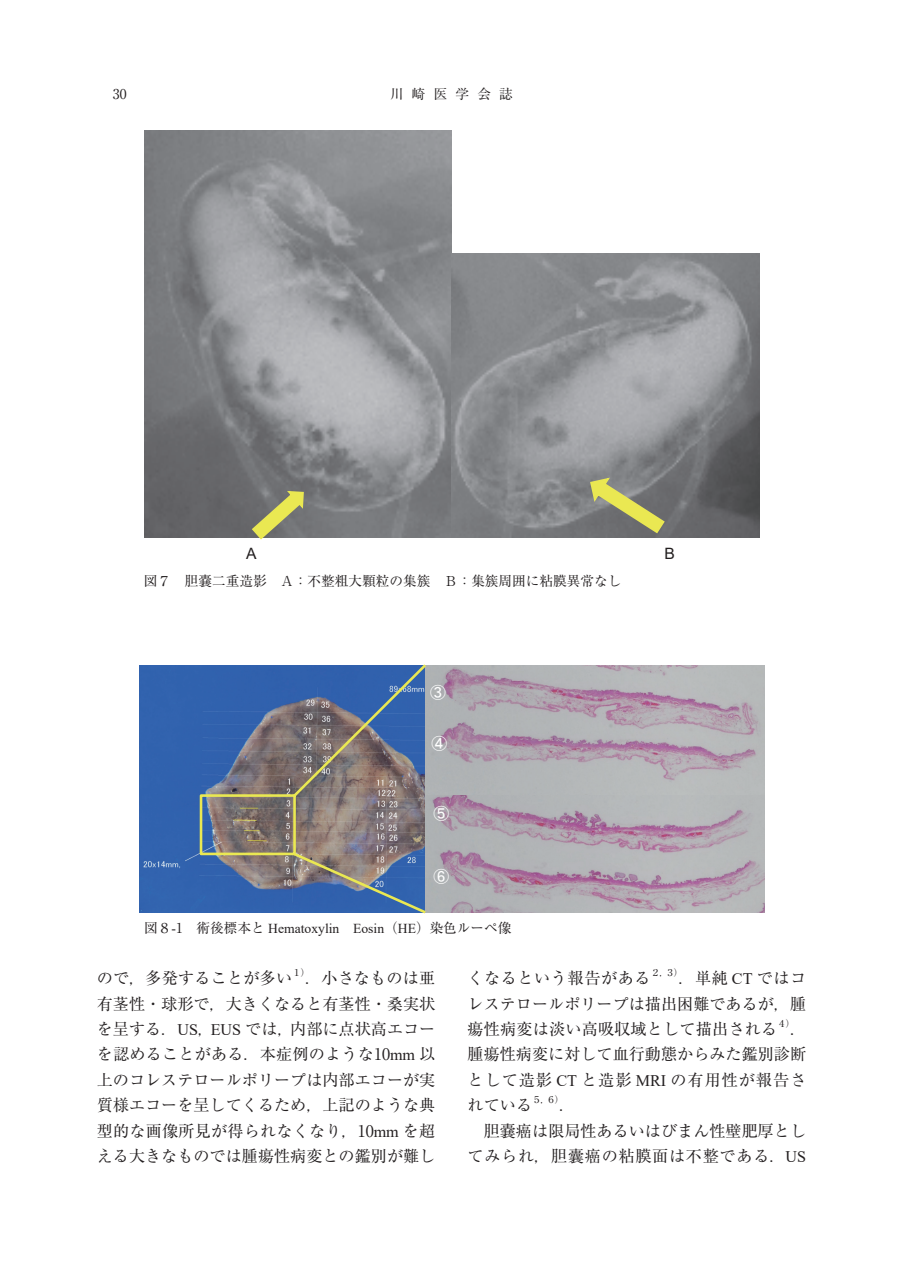
<style>
.page{position:relative;width:903px;height:1275px;background:#fff}
.page>*{position:absolute;margin:0;border:0;box-sizing:border-box;transform-origin:0 0}
.t1{font:16.1px/25.4px "Ryumin Pro";color:#231f20;text-align:justify}
.t2{font:16.1px "Ryumin Pro";letter-spacing:.035em;color:#231f20}
.t3{font:15.58px "MS P Gothic";color:#fff}
.t4{font:15.58px "Arial";color:#231f20}
.t5{font:13.65px "Ryumin Pro";color:#231f20}
.t6{font:13.65px "Times New Roman";color:#231f20}
.t7{font:9.45px "Ryumin Pro";color:#231f20}
.s1{font-family:"Ryumin Pro"}
.s2{font-family:"Times New Roman"}
</style>
<div class="page">
<div style="left:139px;top:665px;width:59px;height:247px;background:#3162ae"></div>
<img style="left:429px;top:665px;width:335px;height:130px">
<img style="left:429px;top:795px;width:335px;height:117px">
<svg style="left:198px;top:665px;width:231px;height:249px;background:#62718e"></svg>
<img style="left:144px;top:131px;width:307px;height:406px">
<img style="left:451px;top:254px;width:308px;height:283px">
<svg style="left:251px;top:489px;width:54px;height:51px;background:#9b9b6e"></svg>
<svg style="left:589px;top:476px;width:77px;height:59px;background:#93936e"></svg>
<p class="t5" style="left:113px;top:84px;width:15px">30</p>
<p class="t5" style="left:390px;top:84px;width:124px">川崎医学会誌</p>
<p class="t4" style="left:246px;top:543px;width:12px">A</p>
<p class="t4" style="left:664px;top:543px;width:12px">B</p>
<p class="t5" style="left:144px;top:570px;width:479px">図７　胆嚢二重造影　Ａ：不整粗大顆粒の集簇　Ｂ：集簇周囲に粘膜異常なし</p>
<p class="t3" style="left:430px;top:684px;width:17px">③</p>
<p class="t3" style="left:431px;top:735px;width:17px">④</p>
<p class="t3" style="left:433px;top:806px;width:17px">⑤</p>
<p class="t3" style="left:433px;top:868px;width:17px">⑥</p>
<p class="t6" style="left:144px;top:919px;width:369px"><span class="s1">図８</span>-<span class="s1">1　術後標本と</span> Hematoxylin Eosin<span class="s1">（</span>HE<span class="s1">）染色ルーペ像</span></p>
<p class="t1" style="left:97px;top:964px;width:340px;text-indent:208px">．小さなものは亜有茎性・球形で，大きくなると有茎性・桑実状を呈する．<span class="s2">US</span>，<span class="s2">EUS</span> では，内部に点状高エコーを認めることがある．本症例のような10<span class="s2">mm</span> 以上のコレステロールポリープは内部エコーが実質様エコーを呈してくるため，上記のような典型的な画像所見が得られなくなり，10<span class="s2">mm</span> を超える大きなものでは腫瘍性病変との鑑別が難し</p>
<p class="t2" style="left:468px;top:965px;width:184px">くなるという報告がある</p>
<p class="t7" style="left:651px;top:965px;width:34px">２，３）</p>
<p class="t1" style="left:97px;top:964px;width:197px">ので，多発することが多い</p>
<p class="t7" style="left:292px;top:965px;width:19px">１）</p>
<p class="t1" style="left:468px;top:964px;width:340px;text-indent:211px">．単純 <span class="s2">CT</span> ではコレステロールポリープは描出困難であるが，腫瘍性病変は淡い高吸収域として描出される</p>
<p class="t7" style="left:777px;top:1016px;width:19px">４）</p>
<p class="t1" style="left:468px;top:1015px;width:340px;text-indent:322px">．腫瘍性病変に対して血行動態からみた鑑別診断として造影 <span class="s2">CT</span> と造影 <span class="s2">MRI</span> の有用性が報告されている</p>
<p class="t7" style="left:532px;top:1092px;width:33px">５，６）</p>
<p class="t1" style="left:468px;top:1091px;width:340px;text-align:left;text-indent:91px">．<br>　胆嚢癌は限局性あるいはびまん性壁肥厚としてみられ，胆囊癌の粘膜面は不整である．<span class="s2">US</span></p>
</div>
